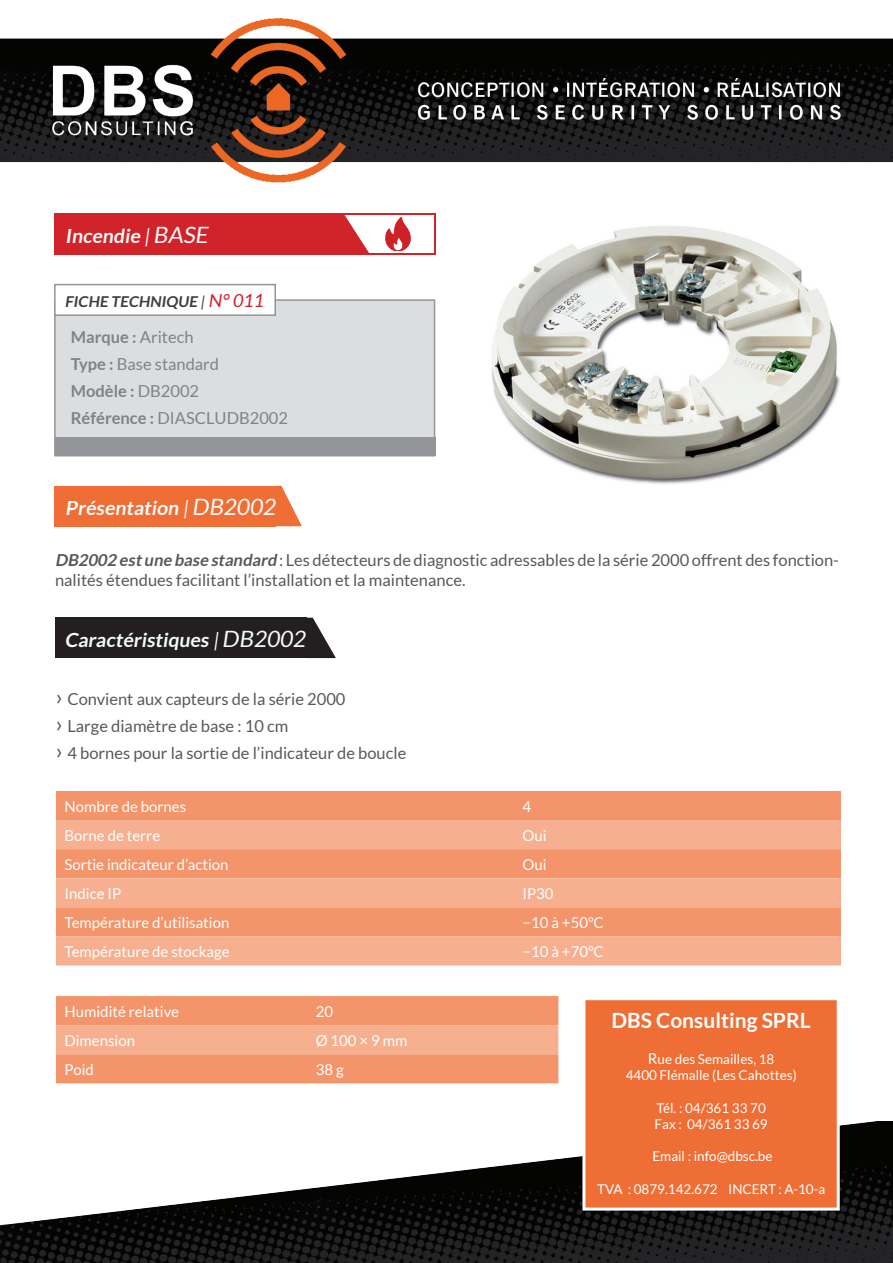
<style>
.page{position:relative;width:893px;height:1263px;background:#fff}
.page>*{position:absolute;margin:0;border:0;box-sizing:border-box;transform-origin:0 0}
.t1{font:700 21px "Lato";color:#fff}
.t2{font:700 19.5px "Lato";color:#f3fafb}
.t3{font:16.5px/19.8px "Lato";color:#57585a}
.t4{font:16.5px "Lato";color:#808285}
.t5{font:700 16.5px "Lato";color:#808285}
.t6{font:15px "Lato";color:#fff}
.t7{font:700 15px "Lato";color:#3e3e3f}
.t8{font:13.5px "Lato";color:#fff}
.s1{font-weight:400}
.s2{font-weight:400;font-size:22.5px}
.s3{font-weight:400;font-size:18px;color:#d1232a}
.s4{font-weight:700}
.s5{font-weight:700;font-style:italic}
.s6{font-size:22.5px}
.s7{font-size:15px}
</style>
<div class="page">
<div style="left:54px;top:299px;width:381px;height:157px;background:#dcdddf;border:2px solid #939598"></div>
<div style="left:54px;top:284px;width:222px;height:32px;background:#fff;border:2px solid #939598"></div>
<div style="left:54px;top:486px;width:222px;height:40px;background:#ee6e35"></div>
<svg style="left:276px;top:486px;width:26px;height:40px"></svg>
<div style="left:54px;top:213px;width:282px;height:41px;background:#d1232a"></div>
<svg style="left:336px;top:215px;width:33px;height:38px"></svg>
<img style="left:1px;top:18px;width:892px;height:165px">
<img style="left:385px;top:216px;width:26px;height:34px">
<hr style="left:54px;top:253px;width:381px;height:1px;background:#d1232a">
<hr style="left:434px;top:213px;width:1px;height:41px;background:#d1232a">
<hr style="left:56px;top:213px;width:379px;height:2px;background:#d1232a">
<div style="left:55px;top:437px;width:380px;height:19px;background:#939598"></div>
<img style="left:0;top:1121px;width:893px;height:142px">
<div style="left:582px;top:997px;width:258px;height:213px;background:#ee6e35;border:3px solid #fff"></div>
<img style="left:485px;top:173px;width:360px;height:311px">
<div style="left:55px;top:618px;width:251px;height:40px;background:#231f20"></div>
<svg style="left:306px;top:618px;width:30px;height:40px"></svg>
<div style="left:56px;top:791px;width:785px;height:29px;background:#f4946a"></div>
<svg style="left:56px;top:820px;width:785px;height:145px;background:#f5a683"></svg>
<svg style="left:56px;top:878px;width:785px;height:58px;background:#f5a27d"></svg>
<svg style="left:56px;top:996px;width:502px;height:87px;background:#f49d77"></svg>
<p class="t2" style="left:65px;top:224px;width:148px">Incendie <span class="s1">|</span> <span class="s2">BASE</span></p>
<p class="t7" style="left:65px;top:293px;width:203px">FICHE TECHNIQUE <span class="s1">|</span> <span class="s3">N° 011</span></p>
<p class="t5" style="left:71px;top:327px;width:124px">Marque : <span class="s1">Aritech</span></p>
<p class="t4" style="left:71px;top:355px;width:150px"><span class="s4">Type :</span> Base standard</p>
<p class="t5" style="left:71px;top:381px;width:130px">Modèle : <span class="s1">DB2002</span></p>
<p class="t4" style="left:71px;top:409px;width:219px"><span class="s4">Référence :</span> DIASCLUDB2002</p>
<p class="t2" style="left:65px;top:497px;width:215px">Présentation <span class="s1">|</span> <span class="s2">DB2002</span></p>
<p class="t3" style="left:55px;top:550px;width:785px"><span class="s5">DB2002 est une base standard</span> : Les détecteurs de diagnostic adressables de la série 2000 offrent des fonction&shy;nalités étendues facilitant l’installation et la maintenance.</p>
<p class="t2" style="left:65px;top:629px;width:246px">Caractéristiques <span class="s1">|</span> <span class="s2">DB2002</span></p>
<p class="t3" style="left:56px;top:689px;width:291px"><span class="s6">›</span> Convient aux capteurs de la série 2000</p>
<p class="t3" style="left:56px;top:716px;width:234px"><span class="s6">›</span> Large diamètre de base : 10 cm</p>
<p class="t3" style="left:56px;top:743px;width:352px"><span class="s6">›</span> 4 bornes pour la sortie de l’indicateur de boucle</p>
<p class="t6" style="left:64px;top:798px;width:123px">Nombre de bornes</p>
<p class="t6" style="left:522px;top:798px;width:10px">4</p>
<p class="t6" style="left:64px;top:827px;width:97px">Borne de terre</p>
<p class="t6" style="left:522px;top:827px;width:26px">Oui</p>
<p class="t6" style="left:64px;top:856px;width:166px">Sortie indicateur d’action</p>
<p class="t6" style="left:522px;top:856px;width:26px">Oui</p>
<p class="t6" style="left:64px;top:885px;width:58px">Indice IP</p>
<p class="t6" style="left:522px;top:885px;width:33px">IP30</p>
<p class="t6" style="left:64px;top:914px;width:166px">Température d’utilisation</p>
<p class="t6" style="left:522px;top:914px;width:83px">−10 à +50ºC</p>
<p class="t6" style="left:64px;top:943px;width:167px">Température de stockage</p>
<p class="t6" style="left:522px;top:943px;width:83px">−10 à +70ºC</p>
<p class="t6" style="left:64px;top:1003px;width:116px">Humidité relative</p>
<p class="t6" style="left:316px;top:1003px;width:19px">20</p>
<p class="t6" style="left:64px;top:1032px;width:72px">Dimension</p>
<p class="t6" style="left:316px;top:1032px;width:93px">Ø 100 × 9 mm</p>
<p class="t6" style="left:64px;top:1061px;width:31px">Poid</p>
<p class="t6" style="left:316px;top:1061px;width:29px">38 g</p>
<p class="t1" style="left:612px;top:1008px;width:201px">DBS Consulting SPRL</p>
<p class="t8" style="left:648px;top:1051px;width:128px"><span class="s7">R</span>ue des Semailles, 18</p>
<p class="t8" style="left:626px;top:1068px;width:173px">4400 Flémalle (Les Cahottes)</p>
<p class="t8" style="left:657px;top:1100px;width:111px">Tél. : 04/361 33 70</p>
<p class="t8" style="left:655px;top:1116px;width:115px">Fax : 04/361 33 69</p>
<p class="t8" style="left:652px;top:1149px;width:122px">Email : info@dbsc.be</p>
<p class="t8" style="left:597px;top:1181px;width:230px">TVA : 0879.142.672 INCERT : A-10-a</p>
</div>
